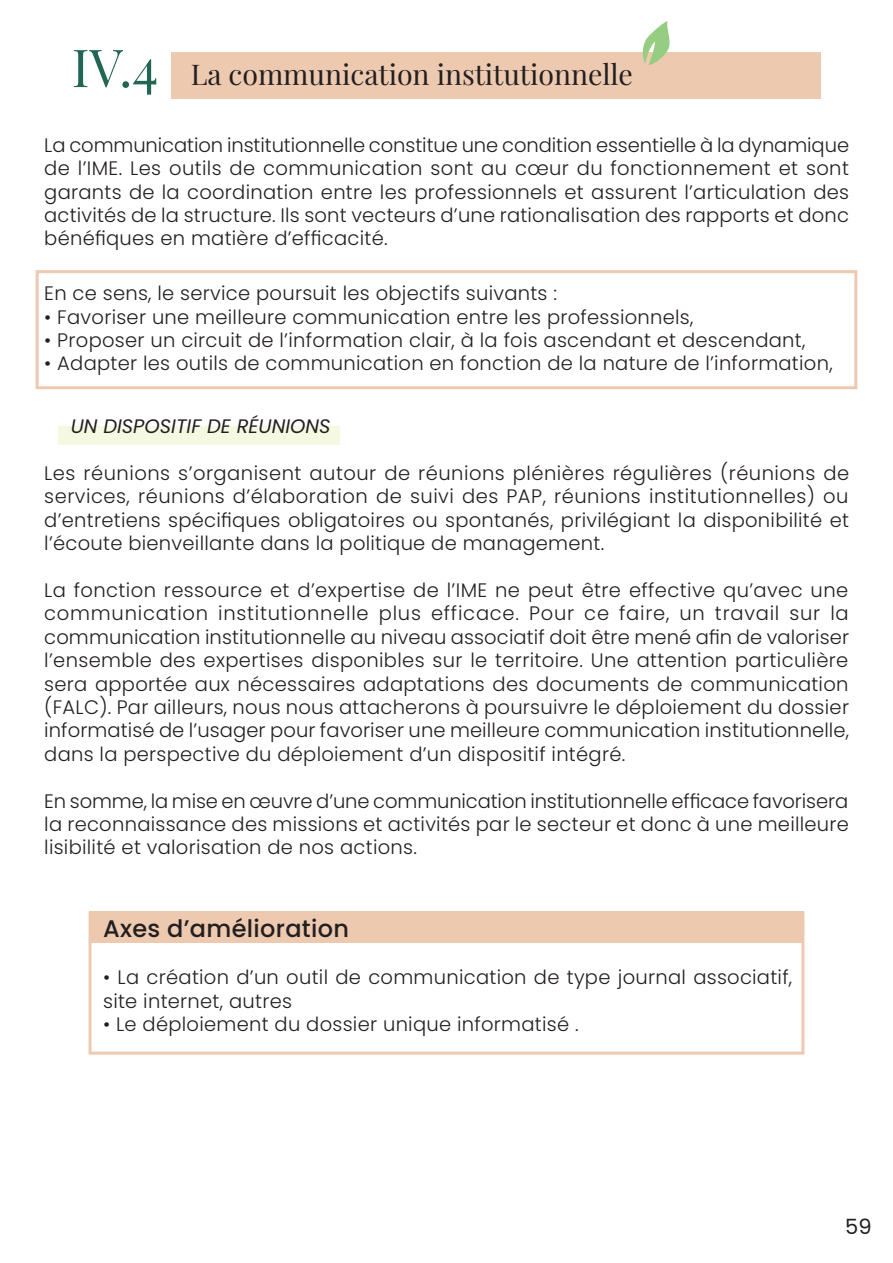
<style>
.page{position:relative;width:893px;height:1263px;background:#fff}
.page>*{position:absolute;margin:0;border:0;box-sizing:border-box;transform-origin:0 0}
.t1{font:52.5px "Playfair Display";color:#216654}
.t2{font:28.5px "Playfair Display";color:#231f20}
.t3{font:500 24px "Poppins";letter-spacing:.015em;color:#231f20}
.t4{font:21px "Poppins";color:#231f20}
.t5{font:300 19.5px/23.4px "Poppins";letter-spacing:.015em;color:#231f20;text-align:justify}
.t6{font:italic 19.5px "Poppins";color:#231f20}
</style>
<div class="page">
<div style="left:172px;top:52px;width:649px;height:47px;background:#edc9b0"></div>
<svg style="left:642px;top:21px;width:28px;height:44px"></svg>
<div style="left:36px;top:270px;width:821px;height:119px;border:3px solid #edc9b0"></div>
<div style="left:59px;top:427px;width:281px;height:18px;background:#f6f9e1"></div>
<div style="left:89px;top:911px;width:715px;height:31px;background:#edc9b0"></div>
<div style="left:89px;top:912px;width:715px;height:142px;border:3px solid #edc9b0"></div>
<p class="t1" style="left:72px;top:26px;width:88px">IV.4</p>
<p class="t2" style="left:191px;top:52px;width:444px">La communication institutionnelle</p>
<p class="t5" style="left:44px;top:133px;width:806px">La communication institutionnelle constitue une condition essentielle à la dynamique de l’IME. Les outils de communication sont au cœur du fonctionnement et sont garants de la coordination entre les professionnels et assurent l’articulation des activités de la structure. Ils sont vecteurs d’une rationalisation des rapports et donc bénéfiques en matière d’efficacité.</p>
<p class="t5" style="left:44px;top:282px;width:514px">En ce sens, le service poursuit les objectifs suivants :</p>
<p class="t5" style="left:44px;top:305px;width:651px">• Favoriser une meilleure communication entre les professionnels,</p>
<p class="t5" style="left:44px;top:329px;width:763px">• Proposer un circuit de l’information clair, à la fois ascendant et descendant,</p>
<p class="t5" style="left:44px;top:352px;width:790px">• Adapter les outils de communication en fonction de la nature de l’information,</p>
<p class="t6" style="left:71px;top:415px;width:261px">UN DISPOSITIF DE RÉUNIONS</p>
<p class="t5" style="left:44px;top:462px;width:806px">Les réunions s’organisent autour de réunions plénières régulières (réunions de services, réunions d’élaboration de suivi des PAP, réunions institutionnelles) ou d’entretiens spécifiques obligatoires ou spontanés, privilégiant la disponibilité et l’écoute bienveillante dans la politique de management.</p>
<p class="t5" style="left:44px;top:579px;width:806px">La fonction ressource et d’expertise de l’IME ne peut être effective qu’avec une communication institutionnelle plus efficace. Pour ce faire, un travail sur la communication institutionnelle au niveau associatif doit être mené afin de valoriser l’ensemble des expertises disponibles sur le territoire. Une attention particulière sera apportée aux nécessaires adaptations des documents de communication (FALC). Par ailleurs, nous nous attacherons à poursuivre le déploiement du dossier informatisé de l’usager pour favoriser une meilleure communication institutionnelle, dans la perspective du déploiement d’un dispositif intégré.</p>
<p class="t5" style="left:44px;top:789px;width:806px">En somme, la mise en œuvre d’une communication institutionnelle efficace favorisera la reconnaissance des missions et activités par le secteur et donc à une meilleure lisibilité et valorisation de nos actions.</p>
<p class="t3" style="left:103px;top:915px;width:247px">Axes d’amélioration</p>
<p class="t5" style="left:103px;top:966px;width:691px">• La création d’un outil de communication de type journal associatif, site internet, autres</p>
<p class="t5" style="left:103px;top:1013px;width:477px">• Le déploiement du dossier unique informatisé .</p>
<p class="t4" style="left:845px;top:1214px;width:28px">59</p>
</div>
